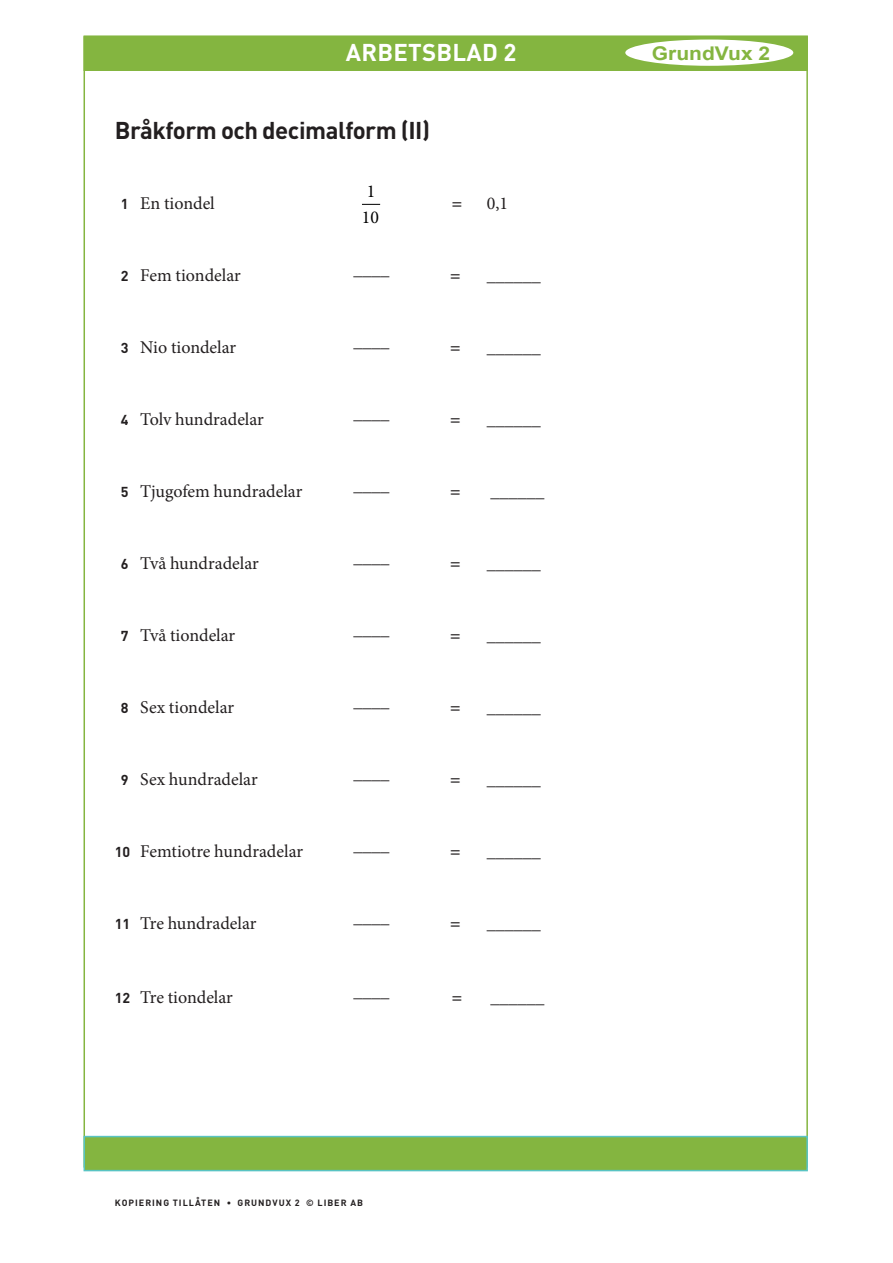
<style>
.page{position:relative;width:893px;height:1263px;background:#fff}
.page>*{position:absolute;margin:0;border:0;box-sizing:border-box;transform-origin:0 0}
.R_OH{font:700 24px "DIN Pro";letter-spacing:-.02em;color:#231f20}
.R_Kopiera2{font:700 24px "DIN Pro";letter-spacing:.01em;color:#fff}
.t1{font:700 18.9px "Arial";color:#84b540;scale:1.11 1}
.t2{font:18.15px/25.7px "Minion Pro";color:#000}
.Uppgifter{font:18px "Minion Pro";color:#231f20}
.Uppgifter-2{font:700 18px "Minion Pro";color:#231f20}
.Pagina_V{font:700 9px "DIN Pro";letter-spacing:.11em;color:#231f20}
.s1{font-family:"DIN Pro";font-weight:700;font-size:14.25px}
</style>
<div class="page">
<div style="left:84px;top:36px;width:723px;height:34px;background:#84b540"></div>
<div style="left:84px;top:35px;width:724px;height:36px;border:2px solid #84b540"></div>
<div style="left:84px;top:1136px;width:723px;height:34px;background:#84b540"></div>
<div style="left:84px;top:1136px;width:724px;height:35px;border:2px solid #59c4c3"></div>
<div style="left:625px;top:40px;width:168px;height:26px;background:#fff;border-radius:50%"></div>
<svg style="left:362px;top:204px;width:18px;height:1px"></svg>
<p class="R_Kopiera2" style="left:346px;top:36px;width:172px">ARBETSBLAD 2</p>
<p class="R_OH" style="left:115px;top:114px;width:317px">Bråkform och decimalform (II)</p>
<p class="Uppgifter" style="left:121px;top:191px;width:96px"><span class="s1">1</span> En tiondel</p>
<p class="t2" style="left:362px;top:179px;width:19px">1<br>10</p>
<p class="Uppgifter-2" style="left:452px;top:191px;width:12px">=</p>
<p class="Uppgifter" style="left:487px;top:191px;width:23px">0,1</p>
<p class="Uppgifter" style="left:121px;top:263px;width:122px"><span class="s1">2</span> Fem tiondelar</p>
<p class="Uppgifter-2" style="left:353px;top:257px;width:37px">____</p>
<p class="Uppgifter-2" style="left:450px;top:263px;width:12px">=</p>
<p class="Uppgifter" style="left:121px;top:335px;width:117px"><span class="s1">3</span> Nio tiondelar</p>
<p class="Uppgifter-2" style="left:353px;top:329px;width:37px">____</p>
<p class="Uppgifter-2" style="left:450px;top:335px;width:12px">=</p>
<p class="Uppgifter" style="left:121px;top:407px;width:145px"><span class="s1">4</span> Tolv hundradelar</p>
<p class="Uppgifter-2" style="left:353px;top:401px;width:37px">____</p>
<p class="Uppgifter-2" style="left:450px;top:407px;width:12px">=</p>
<p class="Uppgifter" style="left:121px;top:479px;width:183px"><span class="s1">5</span> Tjugofem hundradelar</p>
<p class="Uppgifter-2" style="left:353px;top:473px;width:37px">____</p>
<p class="Uppgifter-2" style="left:450px;top:479px;width:12px">=</p>
<p class="Uppgifter" style="left:121px;top:551px;width:140px"><span class="s1">6</span> Två hundradelar</p>
<p class="Uppgifter-2" style="left:353px;top:545px;width:37px">____</p>
<p class="Uppgifter-2" style="left:450px;top:551px;width:12px">=</p>
<p class="Uppgifter" style="left:121px;top:623px;width:116px"><span class="s1">7</span> Två tiondelar</p>
<p class="Uppgifter-2" style="left:353px;top:617px;width:37px">____</p>
<p class="Uppgifter-2" style="left:450px;top:623px;width:12px">=</p>
<p class="Uppgifter" style="left:121px;top:695px;width:115px"><span class="s1">8</span> Sex tiondelar</p>
<p class="Uppgifter-2" style="left:353px;top:689px;width:37px">____</p>
<p class="Uppgifter-2" style="left:450px;top:695px;width:12px">=</p>
<p class="Uppgifter" style="left:121px;top:767px;width:138px"><span class="s1">9</span> Sex hundradelar</p>
<p class="Uppgifter-2" style="left:353px;top:761px;width:37px">____</p>
<p class="Uppgifter-2" style="left:450px;top:767px;width:12px">=</p>
<p class="Uppgifter" style="left:115px;top:839px;width:190px"><span class="s1">10</span> Femtiotre hundradelar</p>
<p class="Uppgifter-2" style="left:353px;top:833px;width:37px">____</p>
<p class="Uppgifter-2" style="left:450px;top:839px;width:12px">=</p>
<p class="Uppgifter" style="left:115px;top:911px;width:143px"><span class="s1">11</span> Tre hundradelar</p>
<p class="Uppgifter-2" style="left:353px;top:905px;width:37px">____</p>
<p class="Uppgifter-2" style="left:450px;top:911px;width:12px">=</p>
<p class="Uppgifter" style="left:115px;top:985px;width:120px"><span class="s1">12</span> Tre tiondelar</p>
<p class="Uppgifter-2" style="left:353px;top:978px;width:37px">____</p>
<p class="Uppgifter-2" style="left:452px;top:984px;width:12px">=</p>
<p class="Uppgifter-2" style="left:487px;top:263px;width:55px">______</p>
<p class="Uppgifter-2" style="left:487px;top:335px;width:55px">______</p>
<p class="Uppgifter-2" style="left:487px;top:407px;width:55px">______</p>
<p class="Uppgifter-2" style="left:490px;top:479px;width:55px">______</p>
<p class="Uppgifter-2" style="left:487px;top:551px;width:55px">______</p>
<p class="Uppgifter-2" style="left:487px;top:623px;width:55px">______</p>
<p class="Uppgifter-2" style="left:487px;top:695px;width:55px">______</p>
<p class="Uppgifter-2" style="left:487px;top:767px;width:55px">______</p>
<p class="Uppgifter-2" style="left:487px;top:839px;width:55px">______</p>
<p class="Uppgifter-2" style="left:487px;top:911px;width:55px">______</p>
<p class="Uppgifter-2" style="left:490px;top:984px;width:55px">______</p>
<p class="Pagina_V" style="left:115px;top:1196px;width:250px">KOPIERING TILLÅTEN • GRUNDVUX 2 © LIBER AB</p>
<p class="Pagina_V" style="left:115px;top:1201px;width:83px">HEJ © LIBER AB</p>
<p class="t1" style="left:652px;top:40px;width:108px">GrundVux 2</p>
</div>
